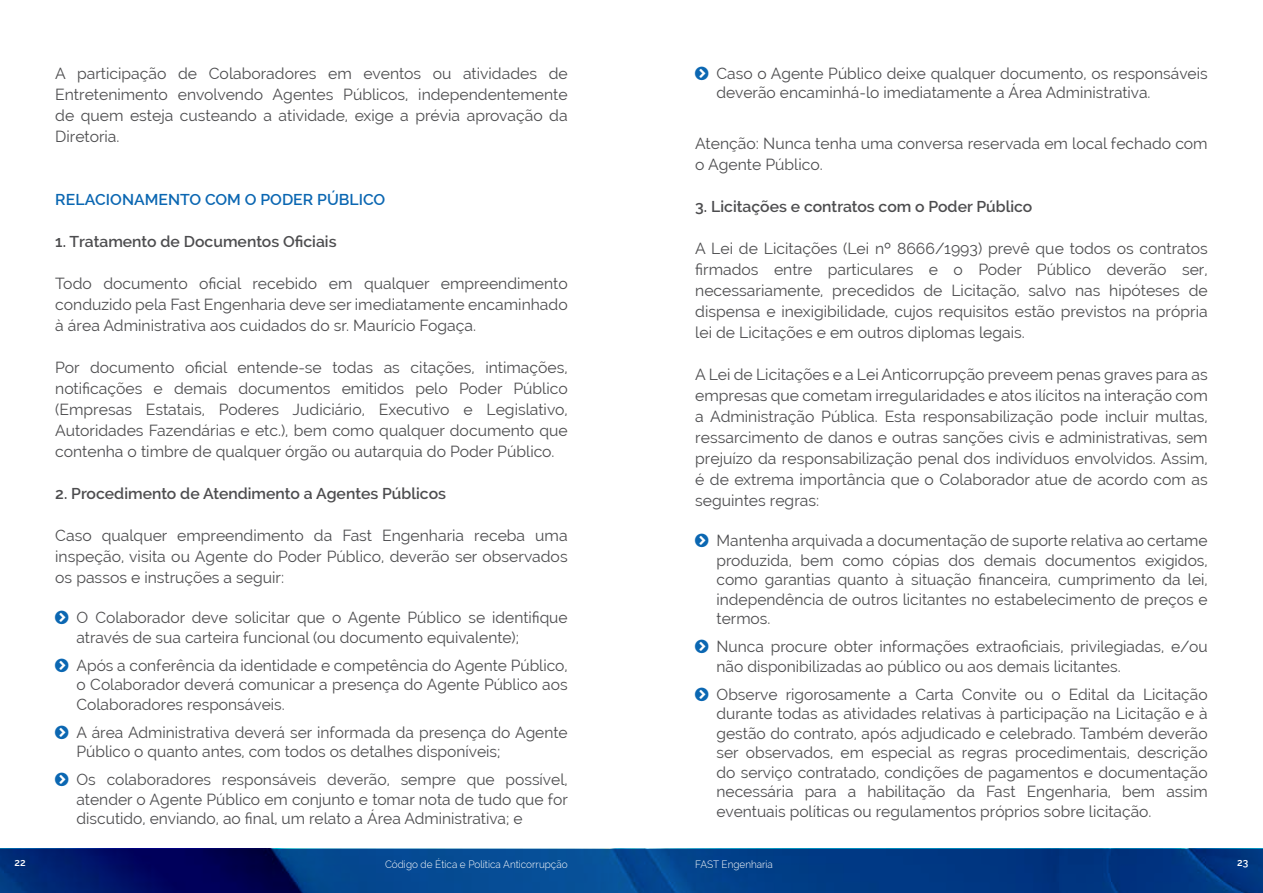
<style>
.page{position:relative;width:1263px;height:893px;background:#fff}
.page>*{position:absolute;margin:0;border:0;box-sizing:border-box;transform-origin:0 0}
.t1{font:15.75px/21px "Raleway";color:#4d4d4f;text-align:justify}
.t2{font:600 15.75px "Raleway";color:#4d4d4f}
.t3{font:600 15.75px "Raleway";color:#0b67b2}
.t4{font:300 10.5px "Raleway";color:#fff;scale:.95 1}
.t5{font:600 10.5px "Raleway";color:#fff;scale:.95 1}
</style>
<div class="page">
<svg style="left:0;top:849px;width:1263px;height:44px;background:#01347f"></svg>
<p class="t1" style="left:55px;top:63px;width:514px">A participação de Colaboradores em eventos ou atividades de Entretenimento envolvendo Agentes Públicos, independentemente de quem esteja custeando a atividade, exige a prévia aprovação da Diretoria.</p>
<p class="t3" style="left:55px;top:190px;width:332px">RELACIONAMENTO COM O PODER PÚBLICO</p>
<p class="t2" style="left:55px;top:232px;width:283px">1. Tratamento de Documentos Oficiais</p>
<p class="t1" style="left:55px;top:272px;width:514px">Todo documento oficial recebido em qualquer empreendimento conduzido pela Fast Engenharia deve ser imediatamente encaminhado à área Administrativa aos cuidados do sr. Maurício Fogaça.</p>
<p class="t1" style="left:55px;top:356px;width:514px">Por documento oficial entende-se todas as citações, intimações, notificações e demais documentos emitidos pelo Poder Público (Empresas Estatais, Poderes Judiciário, Executivo e Legislativo, Autoridades Fazendárias e etc.), bem como qualquer documento que contenha o timbre de qualquer órgão ou autarquia do Poder Público.</p>
<p class="t2" style="left:55px;top:484px;width:392px">2. Procedimento de Atendimento a Agentes Públicos</p>
<p class="t1" style="left:55px;top:524px;width:514px">Caso qualquer empreendimento da Fast Engenharia receba uma inspeção, visita ou Agente do Poder Público, deverão ser observados os passos e instruções a seguir:</p>
<p class="t1" style="left:77px;top:608px;width:493px;line-height:19.5px">O Colaborador deve solicitar que o Agente Público se identifique através de sua carteira funcional (ou documento equivalente);</p>
<p class="t1" style="left:77px;top:655px;width:493px;line-height:19.5px">Após a conferência da identidade e competência do Agente Público, o Colaborador deverá comunicar a presença do Agente Público aos Colaboradores responsáveis.</p>
<p class="t1" style="left:77px;top:722px;width:493px;line-height:19.5px">A área Administrativa deverá ser informada da presença do Agente<br>Público o quanto antes, com todos os detalhes disponíveis;</p>
<p class="t1" style="left:77px;top:770px;width:493px;line-height:19.5px">Os colaboradores responsáveis deverão, sempre que possível, atender o Agente Público em conjunto e tomar nota de tudo que for discutido, enviando, ao final, um relato a Área Administrativa; e</p>
<p class="t1" style="left:716px;top:63px;width:493px;line-height:19.5px">Caso o Agente Público deixe qualquer documento, os responsáveis deverão encaminhá-lo imediatamente a Área Administrativa.</p>
<p class="t1" style="left:695px;top:133px;width:514px">Atenção: Nunca tenha uma conversa reservada em local fechado com o Agente Público.</p>
<p class="t2" style="left:695px;top:197px;width:339px">3. Licitações e contratos com o Poder Público</p>
<p class="t1" style="left:695px;top:238px;width:514px">A Lei de Licitações (Lei nº 8666/1993) prevê que todos os contratos firmados entre particulares e o Poder Público deverão ser, necessariamente, precedidos de Licitação, salvo nas hipóteses de dispensa e inexigibilidade, cujos requisitos estão previstos na própria lei de Licitações e em outros diplomas legais.</p>
<p class="t1" style="left:695px;top:363px;width:514px">A Lei de Licitações e a Lei Anticorrupção preveem penas graves para as empresas que cometam irregularidades e atos ilícitos na interação com a Administração Pública. Esta responsabilização pode incluir multas, ressarcimento de danos e outras sanções civis e administrativas, sem prejuízo da responsabilização penal dos indivíduos envolvidos. Assim, é de extrema importância que o Colaborador atue de acordo com as seguintes regras:</p>
<p class="t1" style="left:716px;top:531px;width:493px;line-height:19.5px">Mantenha arquivada a documentação de suporte relativa ao certame produzida, bem como cópias dos demais documentos exigidos, como garantias quanto à situação financeira, cumprimento da lei, independência de outros licitantes no estabelecimento de preços e termos.</p>
<p class="t1" style="left:716px;top:637px;width:493px;line-height:19.5px">Nunca procure obter informações extraoficiais, privilegiadas, e/ou não disponibilizadas ao público ou aos demais licitantes.</p>
<p class="t1" style="left:716px;top:684px;width:493px;line-height:19.5px">Observe rigorosamente a Carta Convite ou o Edital da Licitação durante todas as atividades relativas à participação na Licitação e à gestão do contrato, após adjudicado e celebrado. Também deverão ser observados, em especial as regras procedimentais, descrição do serviço contratado, condições de pagamentos e documentação necessária para a habilitação da Fast Engenharia, bem assim eventuais políticas ou regulamentos próprios sobre licitação.</p>
<p class="t5" style="left:15px;top:857px;width:13px">22</p>
<p class="t4" style="left:385px;top:858px;width:194px">Código de Ética e Política Anticorrupção</p>
<p class="t4" style="left:695px;top:858px;width:83px">FAST Engenharia</p>
<p class="t5" style="left:1237px;top:857px;width:13px">23</p>
</div>
